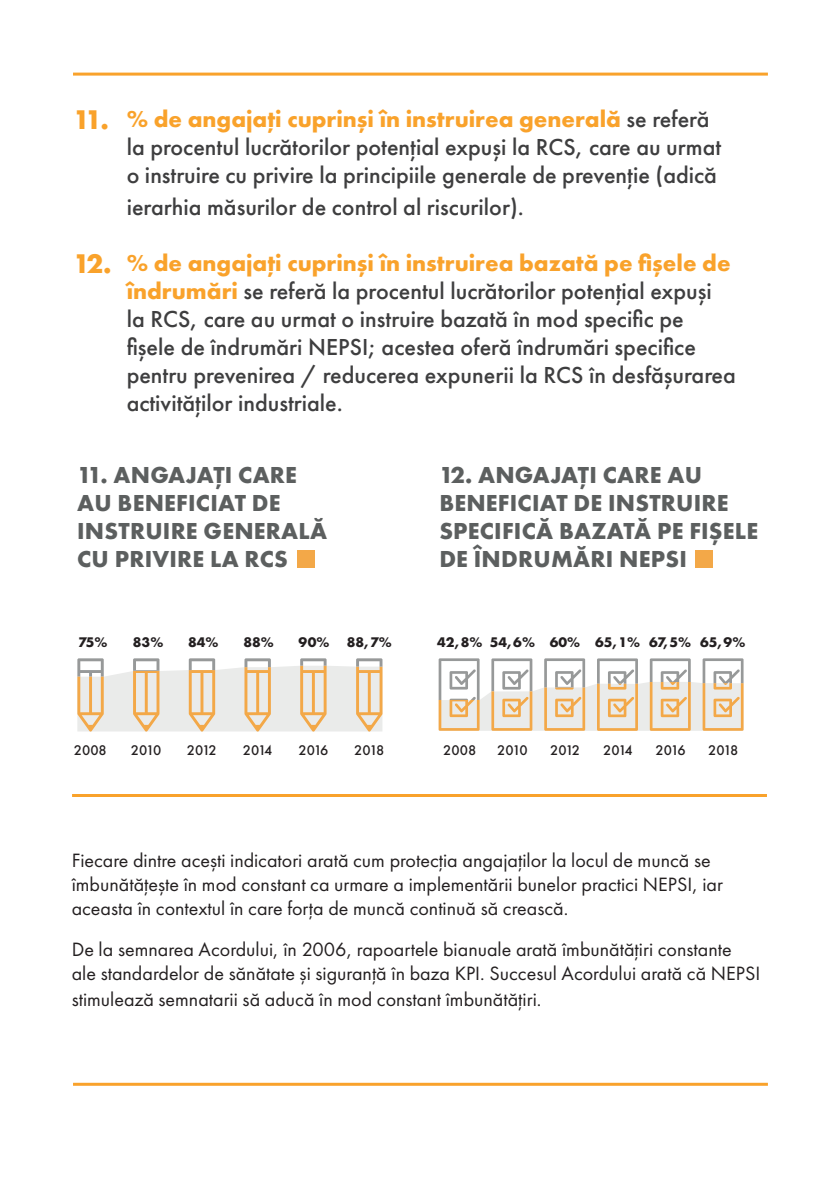
<style>
.page{position:relative;width:840px;height:1191px;background:#fff}
.page>*{position:absolute;margin:0;border:0;box-sizing:border-box;transform-origin:0 0}
.t1{font:28px "Futura PT Bold";color:#f9a22b}
.t2{font:500 24px/28px "Futura PT";color:#3e3e3f}
.t3{font:24px/28px "Futura PT Bold";letter-spacing:.01em;color:#5c5f5f}
.t4{font:24px "Futura PT Bold";color:#f9a22b}
.t5{font:20px/24px "Futura PT Book";color:#231f20}
.t6{font:500 14.6px "Futura PT";letter-spacing:-.08em;color:#231f20}
.t7{font:14.6px "Futura PT Bold";color:#231f20}
.s1{font-family:"Futura PT";font-weight:500;color:#3e3e3f}
.s2{font-family:"Futura PT Bold";font-weight:400;color:#f9a22b}
</style>
<div class="page">
<hr style="left:73px;top:73px;width:694px;height:3px;background:#f9a22b">
<hr style="left:73px;top:1082px;width:694px;height:3px;background:#f9a22b">
<hr style="left:72px;top:794px;width:694px;height:3px;background:#f9a22b">
<svg style="left:77px;top:658px;width:305px;height:73px"></svg>
<svg style="left:438px;top:658px;width:305px;height:73px"></svg>
<div style="left:297px;top:550px;width:17px;height:17px;background:#f3a848"></div>
<div style="left:695px;top:550px;width:17px;height:17px;background:#f3a848"></div>
<h1 class="t1" style="left:73px;top:102px;width:37px">11.</h1>
<h1 class="t1" style="left:73px;top:246px;width:40px">12.</h1>
<p class="t4" style="left:127px;top:103px;width:584px">% de angajați cuprinși în instruirea generală <span class="s1">se referă</span></p>
<p class="t2" style="left:127px;top:133px;width:595px">la procentul lucrătorilor potențial expuși la RCS, care au urmat o instruire cu privire la principiile generale de prevenție (adică</p>
<p class="t2" style="left:127px;top:193px;width:398px">ierarhia măsurilor de control al riscurilor).</p>
<p class="t4" style="left:127px;top:248px;width:605px">% de angajați cuprinși în instruirea bazată pe fișele de</p>
<p class="t2" style="left:127px;top:277px;width:610px"><span class="s2">îndrumări</span> se referă la procentul lucrătorilor potențial expuși la RCS, care au urmat o instruire bazată în mod specific pe fișele de îndrumări NEPSI; acestea oferă îndrumări specifice pentru prevenirea / reducerea expunerii la RCS în desfășurarea activităților industriale.</p>
<p class="t3" style="left:77px;top:460px;width:251px">11. ANGAJAȚI CARE<br>AU BENEFICIAT DE<br>INSTRUIRE GENERALĂ<br>CU PRIVIRE LA RCS</p>
<p class="t3" style="left:439px;top:460px;width:320px">12. ANGAJAȚI CARE AU<br>BENEFICIAT DE INSTRUIRE<br>SPECIFICĂ BAZATĂ PE FIȘELE<br>DE ÎNDRUMĂRI NEPSI</p>
<p class="t7" style="left:78px;top:633px;width:31px">75%</p>
<p class="t7" style="left:133px;top:633px;width:32px">83%</p>
<p class="t7" style="left:188px;top:633px;width:32px">84%</p>
<p class="t7" style="left:243px;top:633px;width:32px">88%</p>
<p class="t7" style="left:298px;top:633px;width:32px">90%</p>
<p class="t7" style="left:346px;top:633px;width:47px">88,7%</p>
<p class="t7" style="left:437px;top:633px;width:47px">42,8%</p>
<p class="t7" style="left:489px;top:633px;width:47px">54,6%</p>
<p class="t7" style="left:549px;top:633px;width:32px">60%</p>
<p class="t7" style="left:594px;top:633px;width:47px">65,1%</p>
<p class="t7" style="left:648px;top:633px;width:44px">67,5%</p>
<p class="t7" style="left:699px;top:633px;width:47px">65,9%</p>
<p class="t6" style="left:74px;top:741px;width:34px">2008</p>
<p class="t6" style="left:131px;top:741px;width:32px">2010</p>
<p class="t6" style="left:187px;top:741px;width:31px">2012</p>
<p class="t6" style="left:243px;top:741px;width:31px">2014</p>
<p class="t6" style="left:298px;top:741px;width:32px">2016</p>
<p class="t6" style="left:354px;top:741px;width:32px">2018</p>
<p class="t6" style="left:443px;top:741px;width:34px">2008</p>
<p class="t6" style="left:497px;top:741px;width:32px">2010</p>
<p class="t6" style="left:550px;top:741px;width:31px">2012</p>
<p class="t6" style="left:602px;top:741px;width:31px">2014</p>
<p class="t6" style="left:655px;top:741px;width:32px">2016</p>
<p class="t6" style="left:708px;top:741px;width:32px">2018</p>
<p class="t5" style="left:72px;top:848px;width:652px">Fiecare dintre acești indicatori arată cum protecția angajaților la locul de muncă se îmbunătățește în mod constant ca urmare a implementării bunelor practici NEPSI, iar aceasta în contextul în care forța de muncă continuă să crească.</p>
<p class="t5" style="left:72px;top:937px;width:689px">De la semnarea Acordului, în 2006, rapoartele bianuale arată îmbunătățiri constante ale standardelor de sănătate și siguranță în baza KPI. Succesul Acordului arată că NEPSI</p>
<p class="t5" style="left:72px;top:987px;width:471px">stimulează semnatarii să aducă în mod constant îmbunătățiri.</p>
</div>
